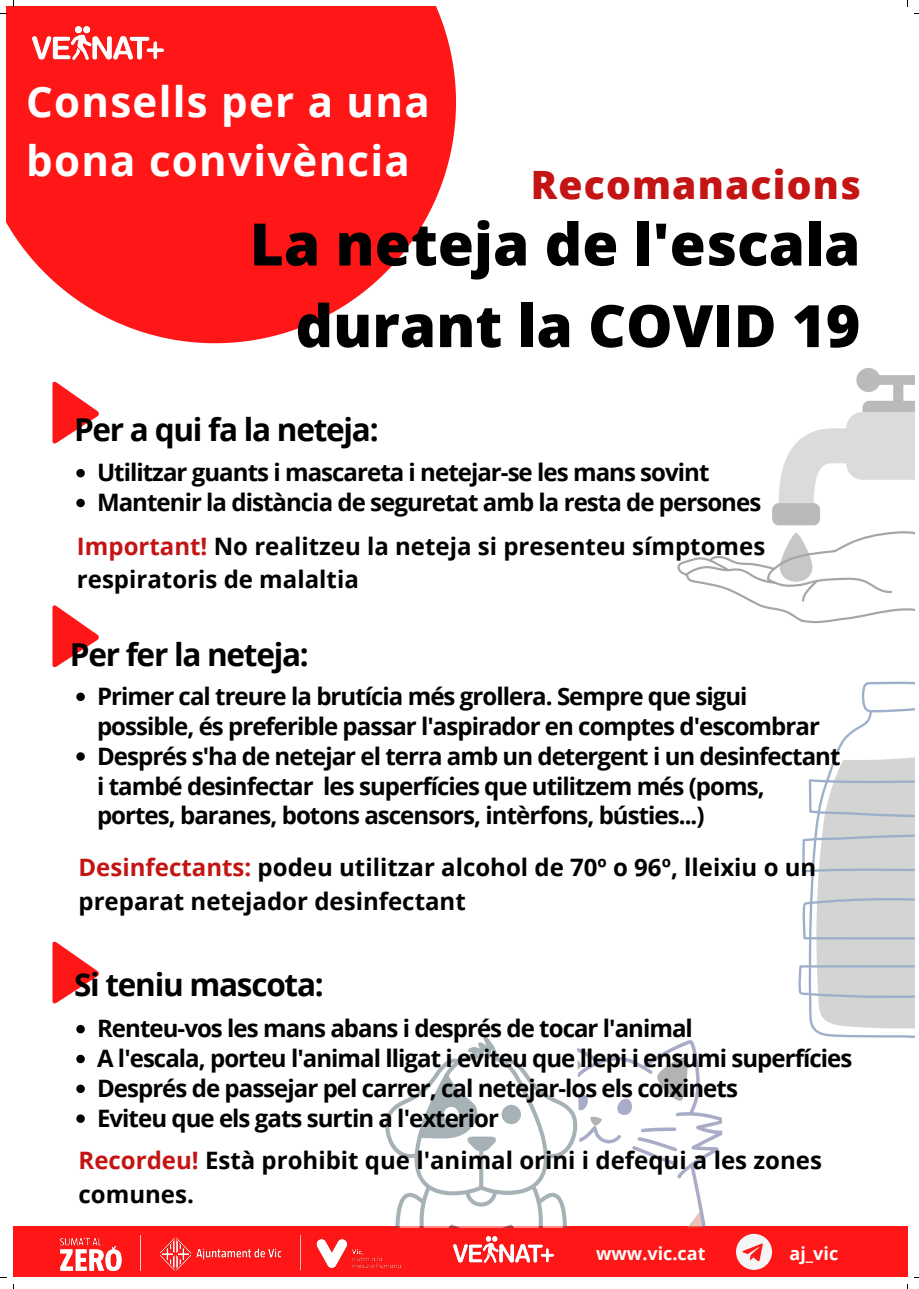
<style>
.page{position:relative;width:919px;height:1289px;background:#fff}
.page>*{position:absolute;margin:0;border:0;box-sizing:border-box;transform-origin:0 0}
.t1{font:800 58.5px/81.6px "Open Sans";color:#000;text-align:right}
.t2{font:700 42px/58.5px "Open Sans";letter-spacing:.03em;color:#fff}
.t3{font:800 39px "Open Sans";letter-spacing:.03em;color:#c41414}
.t4{font:700 31.5px "Open Sans";letter-spacing:-.04em;color:#000}
.t5{font:700 24px/29.8px "Open Sans";letter-spacing:-.04em;color:#000}
.t6{font:700 24px/33.5px "Open Sans";color:#000}
.t7{font:700 18px "Open Sans";color:#fff}
.s1{color:#c41414}
</style>
<div class="page">
<svg style="left:6px;top:6px;width:450px;height:337px;background:#ff3535"></svg>
<svg style="left:52px;top:381px;width:47px;height:63px"></svg>
<img style="left:33px;top:27px;width:130px;height:33px">
<svg style="left:52px;top:605px;width:47px;height:63px"></svg>
<svg style="left:52px;top:941px;width:47px;height:63px"></svg>
<div style="left:13px;top:1226px;width:893px;height:50px;background:#ff1616"></div>
<img style="left:60px;top:1234px;width:341px;height:38px">
<div style="left:735px;top:1233px;width:36px;height:36px;background:#f6f5f5;border-radius:50%"></div>
<svg style="left:742px;top:1243px;width:20px;height:18px"></svg>
<img style="left:453px;top:1236px;width:100px;height:26px">
<svg style="left:798px;top:681px;width:115px;height:357px"></svg>
<svg style="left:76px;top:469px;width:9px;height:8px"></svg>
<svg style="left:76px;top:499px;width:9px;height:8px"></svg>
<div style="left:892px;top:382px;width:11px;height:33px;background:#bababa;border-radius:3px"></div>
<svg style="left:879px;top:375px;width:34px;height:10px"></svg>
<svg style="left:771px;top:503px;width:48px;height:22px"></svg>
<div style="left:856px;top:368px;width:24px;height:24px;background:#bababa;border-radius:50%"></div>
<svg style="left:778px;top:401px;width:135px;height:121px"></svg>
<svg style="left:677px;top:531px;width:236px;height:92px"></svg>
<svg style="left:385px;top:1036px;width:338px;height:192px"></svg>
<svg style="left:501px;top:1104px;width:20px;height:20px"></svg>
<svg style="left:479px;top:1148px;width:4px;height:41px"></svg>
<svg style="left:76px;top:1024px;width:9px;height:9px"></svg>
<svg style="left:76px;top:1054px;width:9px;height:9px"></svg>
<svg style="left:76px;top:1084px;width:9px;height:8px"></svg>
<svg style="left:76px;top:1114px;width:9px;height:8px"></svg>
<svg style="left:76px;top:692px;width:9px;height:9px"></svg>
<svg style="left:76px;top:752px;width:9px;height:8px"></svg>
<h2 class="t2" style="left:26px;top:71px;width:405px">Consells per a una bona convivència</h2>
<h3 class="t3" style="left:530px;top:157px;width:331px">Recomanacions</h3>
<h1 class="t1" style="left:250px;top:202px;width:612px">La neteja de l'escala durant la COVID 19</h1>
<h3 class="t4" style="left:74px;top:407px;width:306px">Per a qui fa la neteja:</h3>
<p class="t5" style="left:97px;top:457px;width:665px">Utilitzar guants i mascareta i netejar-se les mans sovint<br>Mantenir la distància de seguretat amb la resta de persones</p>
<p class="t6" style="left:77px;top:529px;width:689px"><span class="s1">Important!</span> No realitzeu la neteja si presenteu símptomes respiratoris de malaltia</p>
<h3 class="t4" style="left:70px;top:632px;width:240px">Per fer la neteja:</h3>
<p class="t5" style="left:97px;top:680px;width:744px">Primer cal treure la brutícia més grollera. Sempre que sigui possible, és preferible passar l'aspirador en comptes d'escombrar Després s'ha de netejar el terra amb un detergent i un desinfectant i també desinfectar les superfícies que utilitzem més (poms, portes, baranes, botons ascensors, intèrfons, bústies...)</p>
<p class="t6" style="left:78px;top:850px;width:739px"><span class="s1">Desinfectants:</span> podeu utilitzar alcohol de 70º o 96º, lleixiu o un preparat netejador desinfectant</p>
<h3 class="t4" style="left:74px;top:962px;width:251px">Si teniu mascota:</h3>
<p class="t5" style="left:97px;top:1013px;width:756px">Renteu-vos les mans abans i després de tocar l'animal<br>A l'escala, porteu l'animal lligat i eviteu que llepi i ensumi superfícies Després de passejar pel carrer, cal netejar-los els coixinets<br>Eviteu que els gats surtin a l'exterior</p>
<p class="t6" style="left:78px;top:1143px;width:744px"><span class="s1">Recordeu!</span> Està prohibit que l'animal orini i defequi a les zones comunes.</p>
<p class="t7" style="left:596px;top:1240px;width:111px">www.vic.cat</p>
<p class="t7" style="left:789px;top:1240px;width:50px">aj_vic</p>
</div>
